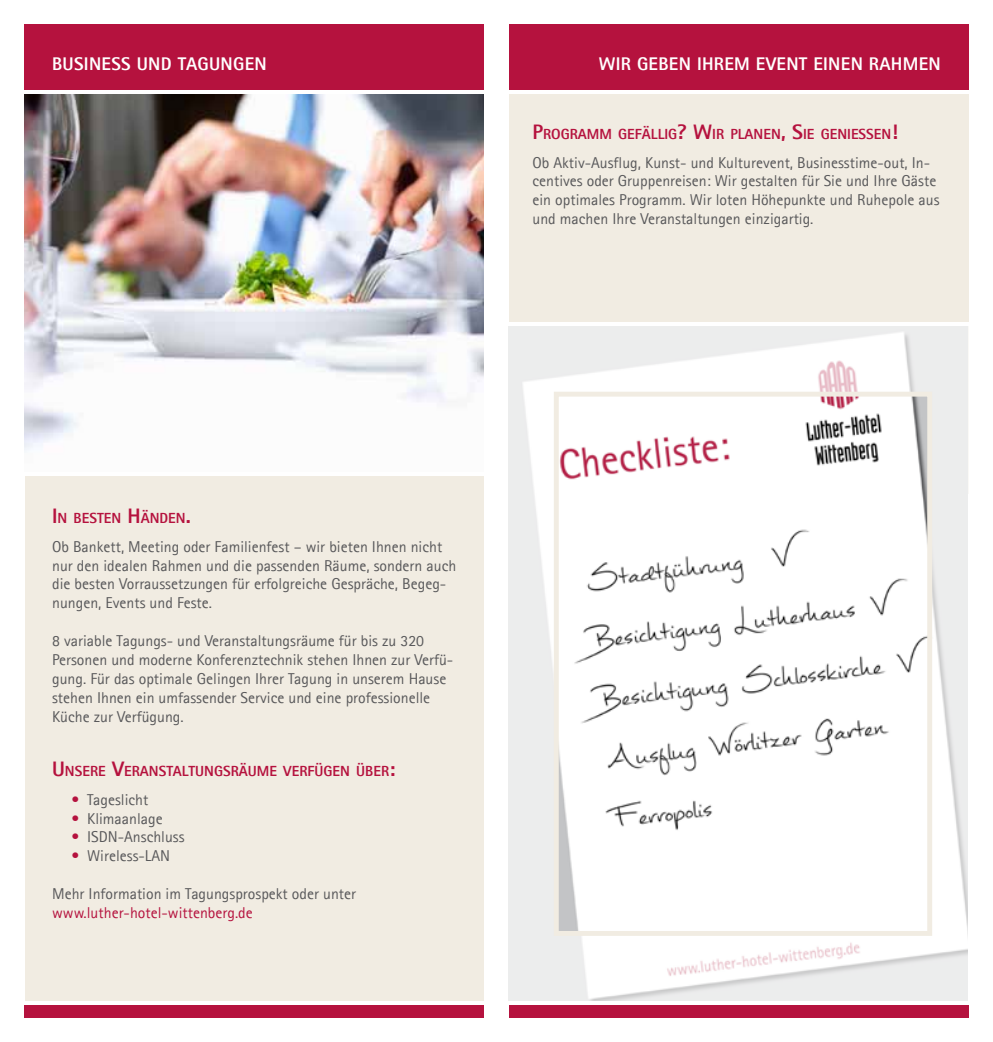
<style>
.page{position:relative;width:993px;height:1042px;background:#fff}
.page>*{position:absolute;margin:0;border:0;box-sizing:border-box;transform-origin:0 0}
.t1{font:800 18.38px "Agfa Rotis Sans Serif";letter-spacing:.015em;color:#fff}
.t2{font:15.75px/18.9px "Agfa Rotis Sans Serif";color:#58585a}
.t3{font:15.75px "Agfa Rotis Sans Serif";color:#b5123e}
.t4{font:800 14.7px "Agfa Rotis Sans Serif";color:#b5123e}
.s1{font-size:21px}
.s2{color:#b5123e}
</style>
<div class="page">
<div style="left:508px;top:83px;width:459px;height:410px;background:#f1ece2"></div>
<svg style="left:508px;top:326px;width:460px;height:675px;fill:#eceded"></svg>
<img style="left:559px;top:398px;width:366px;height:532px">
<div style="left:553px;top:392px;width:378px;height:544px;border:5px solid #f1ece2"></div>
<div style="left:25px;top:372px;width:458px;height:630px;background:#f1ece2"></div>
<img style="left:25px;top:94px;width:458px;height:378px">
<div style="left:25px;top:25px;width:459px;height:65px;background:#b5123e"></div>
<div style="left:508px;top:25px;width:459px;height:65px;background:#b5123e"></div>
<hr style="left:0;top:90px;width:992px;height:4px;background:#fff">
<div style="left:25px;top:1003px;width:459px;height:14px;background:#b5123e"></div>
<div style="left:508px;top:1003px;width:459px;height:14px;background:#b5123e"></div>
<hr style="left:0;top:1001px;width:992px;height:4px;background:#fff">
<hr style="left:502px;top:322px;width:490px;height:4px;background:#fff">
<hr style="left:0;top:472px;width:490px;height:4px;background:#fff">
<p class="t1" style="left:52px;top:52px;width:216px">BUSINESS UND TAGUNGEN</p>
<p class="t1" style="left:598px;top:52px;width:343px">WIR GEBEN IHREM EVENT EINEN RAHMEN</p>
<p class="t4" style="left:532px;top:124px;width:367px"><span class="s1">P</span>ROGRAMM GEFÄLLIG<span class="s1">? W</span>IR PLANEN<span class="s1">, S</span>IE GENIESSEN<span class="s1">!</span></p>
<p class="t2" style="left:532px;top:153px;width:408px">Ob Aktiv-Ausflug, Kunst- und Kulturevent, Businesstime-out, In&shy;centives oder Gruppenreisen: Wir gestalten für Sie und Ihre Gäste ein optimales Programm. Wir loten Höhepunkte und Ruhepole aus und machen Ihre Veranstaltungen einzigartig.</p>
<p class="t4" style="left:52px;top:508px;width:140px"><span class="s1">I</span> N BESTEN <span class="s1">H</span>ÄNDEN<span class="s1">.</span></p>
<p class="t2" style="left:52px;top:537px;width:405px">Ob Bankett, Meeting oder Familienfest – wir bieten Ihnen nicht nur den idealen Rahmen und die passenden Räume, sondern auch die besten Vorraussetzungen für erfolgreiche Gespräche, Begeg&shy;nungen, Events und Feste.</p>
<p class="t2" style="left:52px;top:631px;width:402px">8 variable Tagungs- und Veranstaltungsräume für bis zu 320<br>Personen und moderne Konferenztechnik stehen Ihnen zur Verfü&shy;gung. Für das optimale Gelingen Ihrer Tagung in unserem Hause stehen Ihnen ein umfassender Service und eine professionelle Küche zur Verfügung.</p>
<p class="t4" style="left:52px;top:761px;width:345px"><span class="s1">U</span>NSERE <span class="s1">V</span>ERANSTALTUNGSRÄUME VERFÜGEN ÜBER<span class="s1">:</span></p>
<p class="t2" style="left:71px;top:790px;width:78px"><span class="s2">•</span> Tageslicht</p>
<p class="t2" style="left:71px;top:808px;width:93px"><span class="s2">•</span> Klimaanlage</p>
<p class="t2" style="left:71px;top:827px;width:115px"><span class="s2">•</span> ISDN-Anschluss</p>
<p class="t2" style="left:71px;top:846px;width:100px"><span class="s2">•</span> Wireless-LAN</p>
<p class="t2" style="left:52px;top:884px;width:305px">Mehr Information im Tagungsprospekt oder unter</p>
<p class="t3" style="left:52px;top:903px;width:202px">www.luther-hotel-wittenberg.de</p>
</div>
